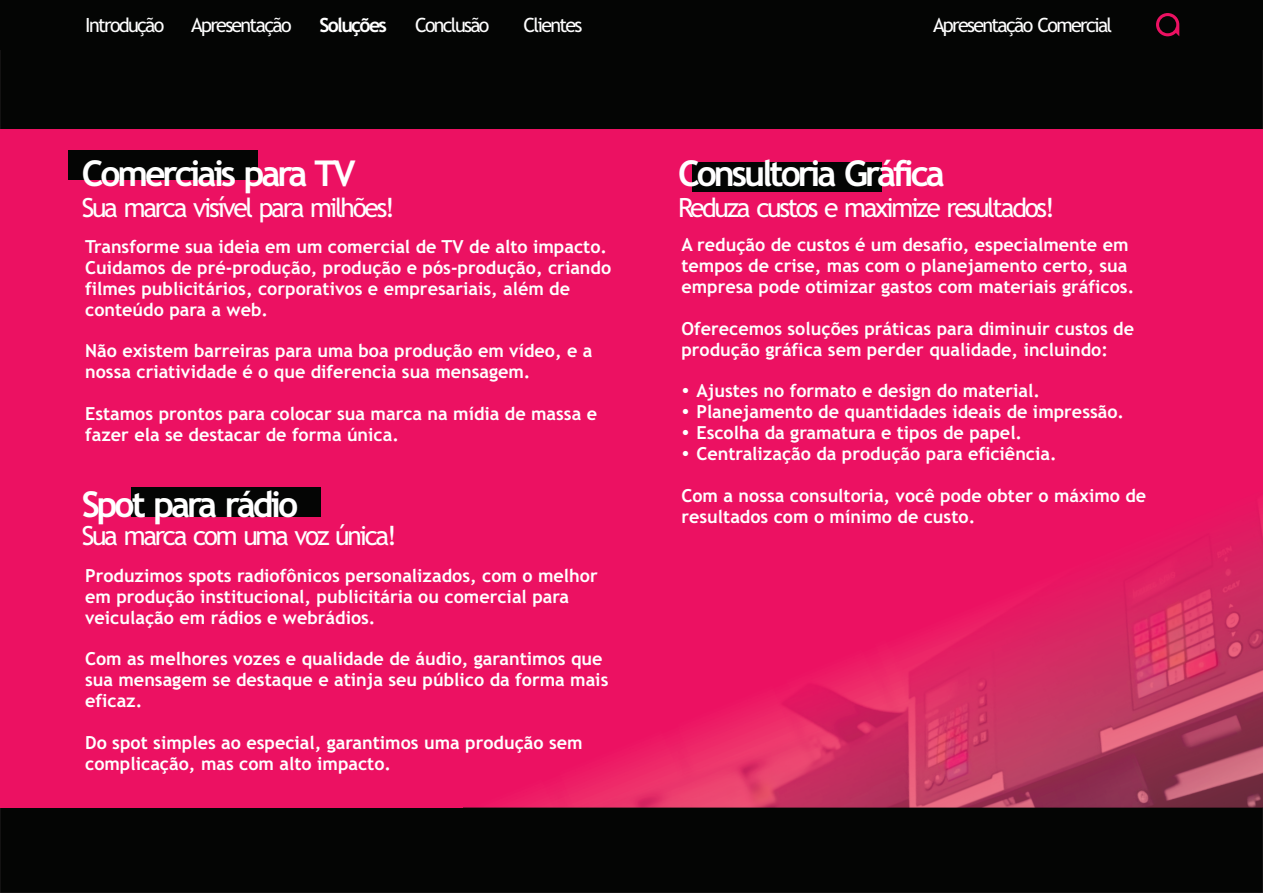
<style>
.page{position:relative;width:1263px;height:893px;background:#fff}
.page>*{position:absolute;margin:0;border:0;box-sizing:border-box;transform-origin:0 0}
.t1{font:700 35.7px "Trebuchet MS";letter-spacing:-.085em;color:#fff}
.t2{font:26.4px "Trebuchet MS";letter-spacing:-.085em;color:#fff}
.t3{font:19.65px "Trebuchet MS";letter-spacing:-.085em;color:#fff}
.t4{font:700 19.65px "Trebuchet MS";letter-spacing:-.085em;color:#fff}
.t5{font:700 18px/20.9px "Trebuchet MS";color:#fff}
</style>
<div class="page">
<div style="left:0;top:49px;width:1263px;height:844px;background:#040504"></div>
<div style="left:0;top:129px;width:1263px;height:678px;background:#ec1162"></div>
<img style="left:508px;top:504px;width:755px;height:303px">
<div style="left:0;top:0;width:1263px;height:49px;background:#040504"></div>
<svg style="left:1156px;top:13px;width:23px;height:23px"></svg>
<div style="left:68px;top:151px;width:189px;height:29px;background:#040504"></div>
<div style="left:131px;top:487px;width:190px;height:29px;background:#040504"></div>
<div style="left:692px;top:163px;width:190px;height:29px;background:#040504"></div>
<p class="t3" style="left:85px;top:17px;width:81px">Introdução</p>
<p class="t3" style="left:191px;top:17px;width:102px">Apresentação</p>
<p class="t4" style="left:319px;top:17px;width:69px">Soluções</p>
<p class="t3" style="left:415px;top:17px;width:76px">Conclusão</p>
<p class="t3" style="left:523px;top:17px;width:61px">Clientes</p>
<h1 class="t1" style="left:82px;top:160px;width:275px">Comerciais para TV</h1>
<h2 class="t2" style="left:82px;top:198px;width:314px">Sua marca visível para milhões!</h2>
<p class="t5" style="left:85px;top:238px;width:528px">Transforme sua ideia em um comercial de TV de alto impacto.<br>Cuidamos de pré-produção, produção e pós-produção, criando filmes publicitários, corporativos e empresariais, além de conteúdo para a web.</p>
<p class="t5" style="left:85px;top:342px;width:509px">Não existem barreiras para uma boa produção em vídeo, e a nossa criatividade é o que diferencia sua mensagem.</p>
<p class="t5" style="left:85px;top:405px;width:513px">Estamos prontos para colocar sua marca na mídia de massa e fazer ela se destacar de forma única.</p>
<h1 class="t1" style="left:82px;top:491px;width:218px">Spot para rádio</h1>
<h2 class="t2" style="left:82px;top:526px;width:316px">Sua marca com uma voz única!</h2>
<p class="t5" style="left:85px;top:566px;width:514px">Produzimos spots radiofônicos personalizados, com o melhor em produção institucional, publicitária ou comercial para veiculação em rádios e webrádios.</p>
<p class="t5" style="left:85px;top:650px;width:525px">Com as melhores vozes e qualidade de áudio, garantimos que sua mensagem se destaque e atinja seu público da forma mais eficaz.</p>
<p class="t5" style="left:85px;top:734px;width:499px">Do spot simples ao especial, garantimos uma produção sem complicação, mas com alto impacto.</p>
<p class="t3" style="left:933px;top:17px;width:181px">Apresentação Comercial</p>
<h1 class="t1" style="left:678px;top:160px;width:268px">Consultoria Gráfica</h1>
<h2 class="t2" style="left:678px;top:197px;width:378px">Reduza custos e maximize resultados!</h2>
<p class="t5" style="left:681px;top:236px;width:454px">A redução de custos é um desafio, especialmente em tempos de crise, mas com o planejamento certo, sua empresa pode otimizar gastos com materiais gráficos.</p>
<p class="t5" style="left:681px;top:319px;width:454px">Oferecemos soluções práticas para diminuir custos de produção gráfica sem perder qualidade, incluindo:</p>
<p class="t5" style="left:696px;top:382px;width:429px">Ajustes no formato e design do material.<br>Planejamento de quantidades ideais de impressão.<br>Escolha da gramatura e tipos de papel.<br>Centralização da produção para eficiência.</p>
<p class="t5" style="left:681px;top:487px;width:466px">Com a nossa consultoria, você pode obter o máximo de resultados com o mínimo de custo.</p>
</div>
